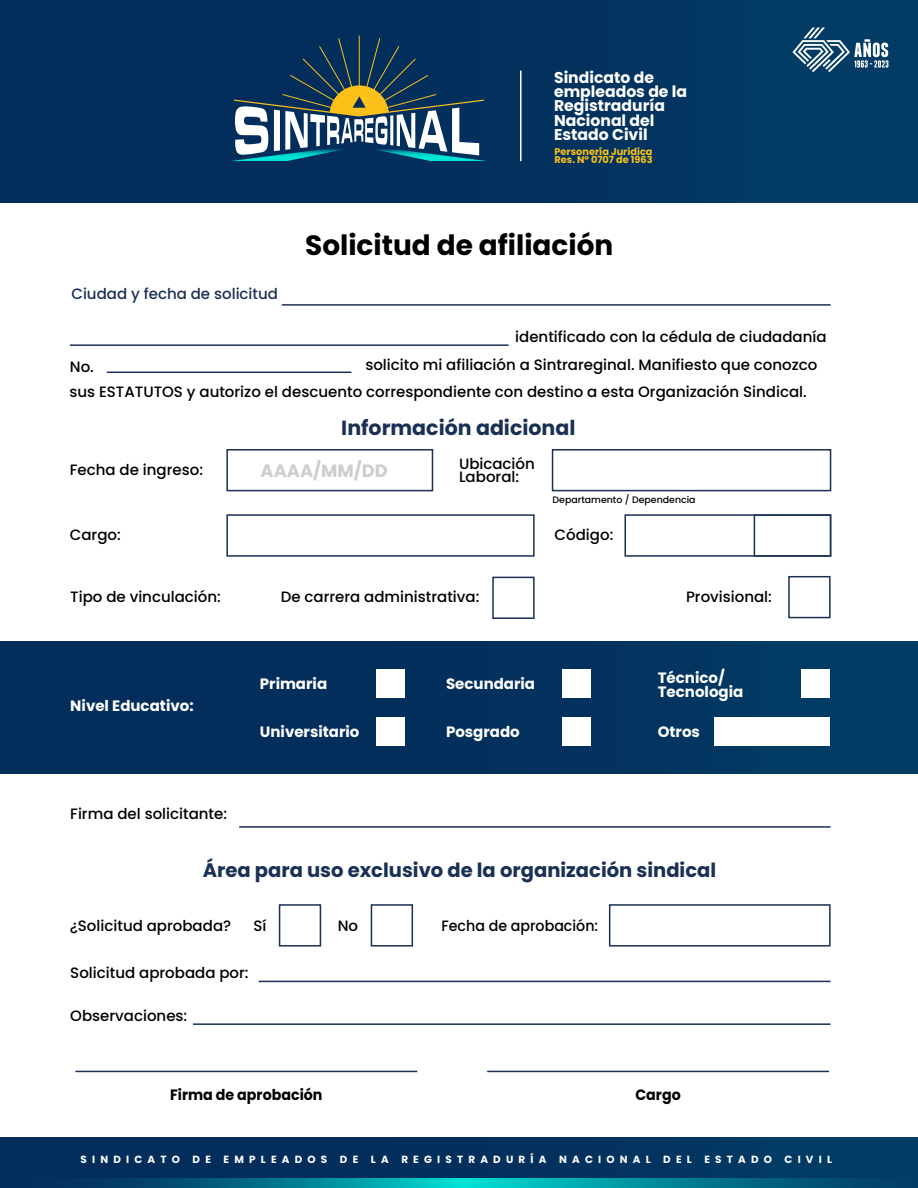
<style>
.page{position:relative;width:918px;height:1188px;background:#fff}
.page>*{position:absolute;margin:0;border:0;box-sizing:border-box;transform-origin:0 0}
.t1{font:700 27.9px "Poppins";color:#000}
.t2{font:700 20.55px "Poppins";color:#1a3054}
.t3{font:700 19.5px "Poppins";color:#1a3054}
.t4{font:700 17.85px "Poppins";color:#cecece}
.t5{font:700 15.6px/14.2px "Poppins";color:#fff}
.t6{font:500 15px/13.5px "Poppins";color:#000}
.t7{font:700 15px/13.5px "Poppins";color:#fff}
.t8{font:500 15px "Poppins";color:#1a3054}
.t9{font:700 15px "Poppins";color:#000;scale:.95 1}
.t10{font:500 15px "Poppins";color:#000;scale:.95 1}
.t11{font:700 10.35px "Poppins";letter-spacing:.5em;color:#fff}
.t12{font:700 9.75px/8.2px "Poppins";color:#fbc118}
.t13{font:500 9.45px "Poppins";color:#000}
</style>
<div class="page">
<div style="left:0;top:1137px;width:918px;height:51px;background:linear-gradient(to right,#032a59,#023a64)"></div>
<div style="left:0;top:642px;width:918px;height:131px;background:linear-gradient(to right,#032a59,#033b64)"></div>
<div style="left:0;top:0;width:918px;height:203px;background:#03305d"></div>
<svg style="left:0;top:1179px;width:918px;height:9px;background:#01788e"></svg>
<svg style="left:232px;top:36px;width:254px;height:125px"></svg>
<hr style="left:520px;top:71px;width:2px;height:90px;background:#fff">
<hr style="left:282px;top:304px;width:549px;height:2px;background:#1a3054">
<hr style="left:239px;top:826px;width:592px;height:2px;background:#1a3054">
<hr style="left:70px;top:344px;width:439px;height:2px;background:#1a3054">
<hr style="left:107px;top:372px;width:244px;height:1px;background:#1a3054">
<hr style="left:259px;top:981px;width:572px;height:1px;background:#1a3054">
<hr style="left:193px;top:1023px;width:638px;height:2px;background:#1a3054">
<hr style="left:75px;top:1071px;width:342px;height:1px;background:#1a3054">
<div style="left:226px;top:449px;width:207px;height:42px;border:2px solid #1a3054"></div>
<div style="left:226px;top:514px;width:309px;height:43px;border:2px solid #1a3054"></div>
<div style="left:492px;top:577px;width:43px;height:42px;border:2px solid #1a3054"></div>
<div style="left:376px;top:669px;width:29px;height:29px;background:#fff"></div>
<div style="left:376px;top:717px;width:29px;height:29px;background:#fff"></div>
<div style="left:563px;top:669px;width:28px;height:29px;background:#fff"></div>
<div style="left:563px;top:717px;width:28px;height:29px;background:#fff"></div>
<div style="left:801px;top:669px;width:29px;height:28px;background:#fff"></div>
<div style="left:715px;top:717px;width:115px;height:29px;background:#fff"></div>
<div style="left:625px;top:514px;width:206px;height:43px;border:2px solid #1a3054"></div>
<div style="left:552px;top:449px;width:279px;height:42px;border:2px solid #1a3054"></div>
<div style="left:788px;top:576px;width:43px;height:42px;border:2px solid #1a3054"></div>
<div style="left:279px;top:904px;width:42px;height:43px;border:2px solid #1a3054"></div>
<div style="left:371px;top:904px;width:42px;height:43px;border:2px solid #1a3054"></div>
<hr style="left:487px;top:1071px;width:342px;height:1px;background:#1a3054">
<div style="left:609px;top:904px;width:222px;height:43px;border:2px solid #1a3054"></div>
<div style="left:754px;top:514px;width:77px;height:43px;border:2px solid #1a3054"></div>
<svg style="left:792px;top:28px;width:96px;height:44px"></svg>
<p class="t5" style="left:554px;top:70px;width:135px">Sindicato de empleados de la<br>Registraduría<br>Nacional del<br>Estado Civil</p>
<p class="t12" style="left:555px;top:148px;width:100px">Personería Jurídica<br>Res. Nº 0707 de 1963</p>
<p class="t8" style="left:71px;top:285px;width:208px">Ciudad y fecha de solicitud</p>
<h1 class="t1" style="left:305px;top:229px;width:310px">Solicitud de afiliación</h1>
<p class="t6" style="left:515px;top:330px;width:313px">identificado con la cédula de ciudadanía</p>
<p class="t6" style="left:70px;top:360px;width:26px">No.</p>
<p class="t6" style="left:365px;top:359px;width:454px">solicito mi afiliación a Sintrareginal. Manifiesto que conozco</p>
<p class="t6" style="left:69px;top:385px;width:739px">sus ESTATUTOS y autorizo el descuento correspondiente con destino a esta Organización Sindical.</p>
<h2 class="t2" style="left:341px;top:416px;width:236px">Información adicional</h2>
<p class="t6" style="left:70px;top:463px;width:135px">Fecha de ingreso:</p>
<p class="t6" style="left:459px;top:457px;width:77px">Ubicación<br>Laboral:</p>
<p class="t4" style="left:261px;top:461px;width:129px">AAAA/MM/DD</p>
<p class="t13" style="left:553px;top:495px;width:145px">Departamento / Dependencia</p>
<p class="t6" style="left:70px;top:528px;width:52px">Cargo:</p>
<p class="t6" style="left:555px;top:528px;width:60px">Código:</p>
<p class="t6" style="left:70px;top:591px;width:152px">Tipo de vinculación:</p>
<p class="t6" style="left:281px;top:590px;width:200px">De carrera administrativa:</p>
<p class="t6" style="left:686px;top:590px;width:87px">Provisional:</p>
<p class="t7" style="left:70px;top:699px;width:125px">Nivel Educativo:</p>
<p class="t6" style="left:70px;top:807px;width:158px">Firma del solicitante:</p>
<p class="t7" style="left:260px;top:677px;width:69px">Primaria</p>
<p class="t7" style="left:260px;top:725px;width:101px">Universitario</p>
<p class="t7" style="left:446px;top:677px;width:91px">Secundaria</p>
<p class="t7" style="left:446px;top:725px;width:75px">Posgrado</p>
<p class="t7" style="left:658px;top:672px;width:87px">Técnico/<br>Tecnologia</p>
<p class="t7" style="left:658px;top:725px;width:44px">Otros</p>
<h3 class="t3" style="left:203px;top:859px;width:515px">Área para uso exclusivo de la organización sindical</h3>
<p class="t6" style="left:70px;top:919px;width:163px">¿Solicitud aprobada?</p>
<p class="t6" style="left:253px;top:919px;width:15px">Sí</p>
<p class="t6" style="left:338px;top:919px;width:22px">No</p>
<p class="t10" style="left:442px;top:917px;width:166px">Fecha de aprobación:</p>
<p class="t6" style="left:70px;top:966px;width:180px">Solicitud aprobada por:</p>
<p class="t6" style="left:70px;top:1009px;width:118px">Observaciones:</p>
<p class="t9" style="left:170px;top:1086px;width:162px">Firma de aprobación</p>
<p class="t9" style="left:635px;top:1086px;width:49px">Cargo</p>
<p class="t11" style="left:81px;top:1153px;width:753px">SINDICATO DE EMPLEADOS DE LA REGISTRADURÍA NACIONAL DEL ESTADO CIVIL</p>
</div>
